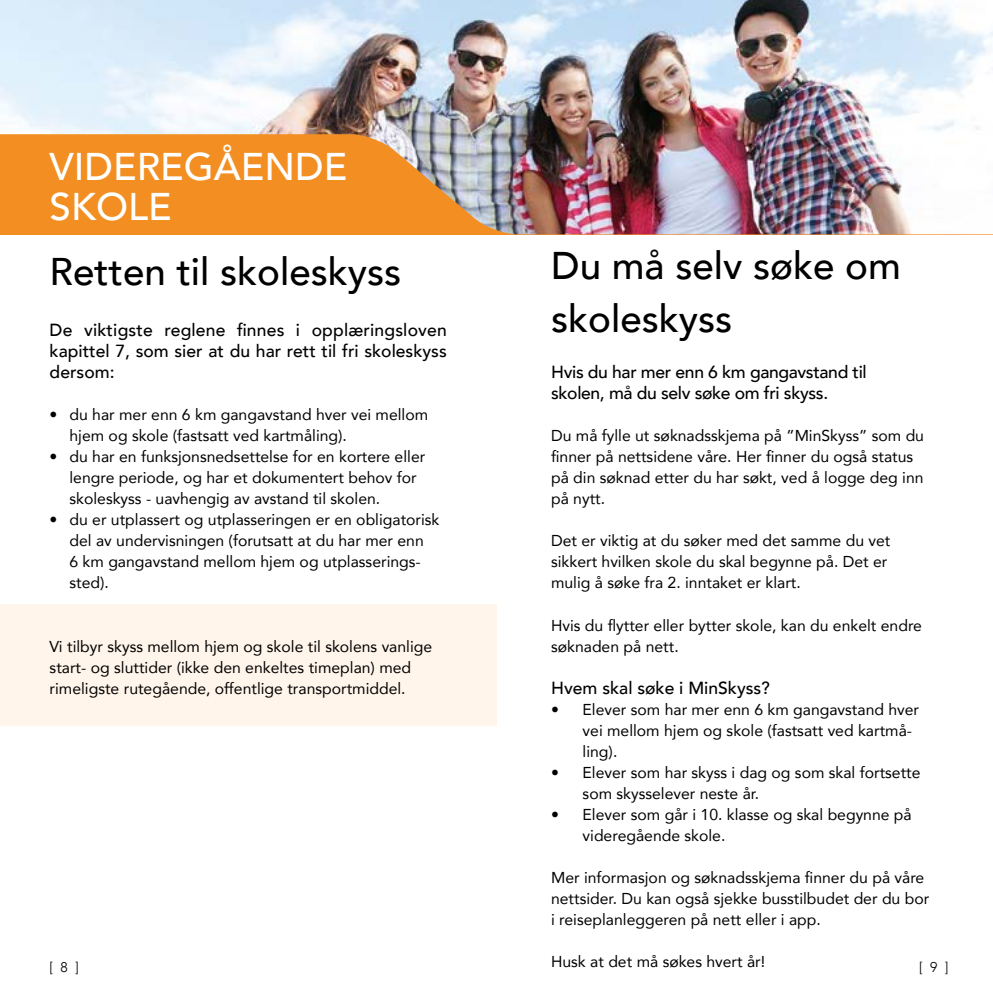
<style>
.page{position:relative;width:993px;height:993px;background:#fff}
.page>*{position:absolute;margin:0;border:0;box-sizing:border-box;transform-origin:0 0}
.t1{font:500 38.5px/52.5px "Avenir";color:#000}
.t2{font:500 38.5px/40.2px "Avenir";color:#fff}
.t3{font:500 17.5px/21px "Avenir";color:#000;text-align:justify}
.t4{font:500 17.5px/21px "Avenir";letter-spacing:-.02em;color:#000}
.t5{font:15.75px/21px "Avenir";color:#000}
.t6{font:300 14px "Avenir";color:#000}
</style>
<div class="page">
<div style="left:0;top:604px;width:496px;height:121px;background:#fff5eb"></div>
<img style="left:0;top:0;width:992px;height:234px">
<h1 class="t2" style="left:50px;top:144px;width:299px">VIDEREGÅENDE<br>SKOLE</h1>
<h1 class="t1" style="left:50px;top:243px;width:353px">Retten til skoleskyss</h1>
<h1 class="t1" style="left:551px;top:237px;width:351px">Du må selv søke om skoleskyss</h1>
<p class="t3" style="left:50px;top:318px;width:398px">De viktigste reglene finnes i opplæringsloven kapittel 7, som sier at du har rett til fri skoleskyss dersom:</p>
<p class="t5" style="left:69px;top:404px;width:360px;text-indent:-20px">• du har mer enn 6 km gangavstand hver vei mellom hjem og skole (fastsatt ved kartmåling).</p>
<p class="t5" style="left:69px;top:446px;width:357px;text-indent:-20px">• du har en funksjonsnedsettelse for en kortere eller lengre periode, og har et dokumentert behov for skoleskyss - uavhengig av avstand til skolen.</p>
<p class="t5" style="left:69px;top:509px;width:371px;text-indent:-20px">• du er utplassert og utplasseringen er en obligatorisk del av undervisningen (forutsatt at du har mer enn<br>6 km gangavstand mellom hjem og utplasserings&shy;sted).</p>
<p class="t4" style="left:551px;top:360px;width:317px">Hvis du har mer enn 6 km gangavstand til skolen, må du selv søke om fri skyss.</p>
<p class="t5" style="left:551px;top:425px;width:374px">Du må fylle ut søknadsskjema på ”MinSkyss” som du finner på nettsidene våre. Her finner du også status på din søknad etter du har søkt, ved å logge deg inn på nytt.</p>
<p class="t5" style="left:551px;top:530px;width:341px">Det er viktig at du søker med det samme du vet sikkert hvilken skole du skal begynne på. Det er mulig å søke fra 2. inntaket er klart.</p>
<p class="t5" style="left:551px;top:614px;width:372px">Hvis du flytter eller bytter skole, kan du enkelt endre søknaden på nett.</p>
<p class="t3" style="left:551px;top:675px;width:220px">Hvem skal søke i MinSkyss?</p>
<p class="t5" style="left:582px;top:698px;width:338px;text-indent:-32px">• Elever som har mer enn 6 km gangavstand hver vei mellom hjem og skole (fastsatt ved kartmå&shy;ling).</p>
<p class="t5" style="left:582px;top:761px;width:339px;text-indent:-32px">• Elever som har skyss i dag og som skal fortsette som skysselever neste år.</p>
<p class="t5" style="left:582px;top:803px;width:330px;text-indent:-32px">• Elever som går i 10. klasse og skal begynne på videregående skole.</p>
<p class="t5" style="left:551px;top:866px;width:379px">Mer informasjon og søknadsskjema finner du på våre nettsider. Du kan også sjekke busstilbudet der du bor i reiseplanleggeren på nett eller i app.</p>
<p class="t5" style="left:551px;top:950px;width:215px">Husk at det må søkes hvert år!</p>
<p class="t5" style="left:50px;top:635px;width:384px">Vi tilbyr skyss mellom hjem og skole til skolens vanlige start- og sluttider (ikke den enkeltes timeplan) med rimeligste rutegående, offentlige transportmiddel.</p>
<p class="t6" style="left:50px;top:958px;width:31px">[ 8 ]</p>
<p class="t6" style="left:918px;top:958px;width:31px">[ 9 ]</p>
</div>
